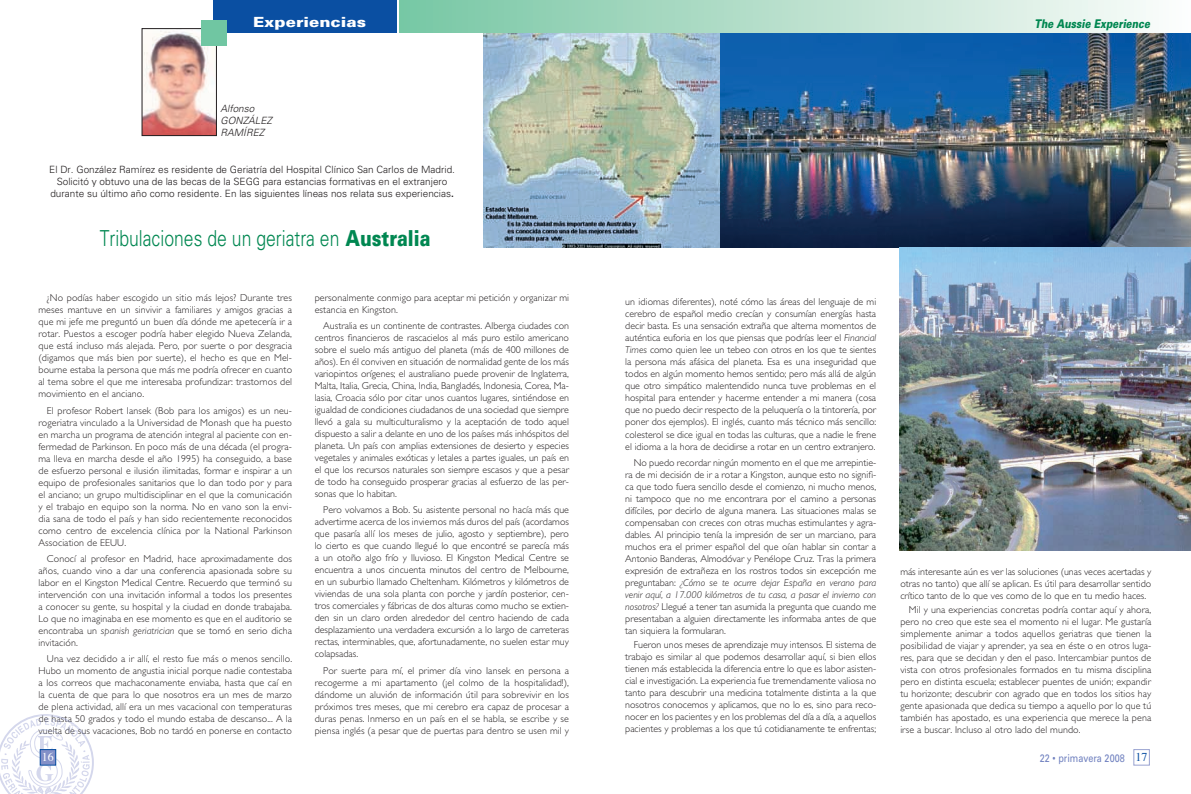
<style>
.page{position:relative;width:1191px;height:794px;background:#fff}
.page>*{position:absolute;margin:0;border:0;box-sizing:border-box;transform-origin:0 0}
.t1{font:300 22px "Univers";color:#008751;scale:.8 1}
.t2{font:900 14px "Univers";color:#fff;scale:1.2 1}
.t3{font:italic 900 12px "Univers";color:#008751;scale:.8 1}
.t4{font:12px "Times";color:#fff}
.t5{font:10.8px "Univers";color:#6f80bf;scale:.83 1}
.t6{font:300 10px/12px "Gill Sans";letter-spacing:.01em;color:#231f20;text-align:justify}
.t7{font:300 10px/12px "Univers";color:#231f20;text-align:center}
.t8{font:300 10px/12px "Gill Sans";letter-spacing:.01em;color:#3e3e48}
.t9{font:italic 300 10px/12px "Univers";color:#231f20}
.s1{font-weight:700}
.s2{font-weight:900}
.s3{font-style:italic}
.s4{font-family:"Times";font-size:12px;color:#0a4fa2}
</style>
<div class="page">
<img style="left:719px;top:32px;width:472px;height:215px">
<img style="left:484px;top:32px;width:235px;height:215px">
<img style="left:144px;top:31px;width:71px;height:103px">
<div style="left:142px;top:28px;width:75px;height:108px;border:1px solid #231f20"></div>
<div style="left:374px;top:0;width:817px;height:32px;background:linear-gradient(to right,#73c4a0,#fcfcfa)"></div>
<div style="left:213px;top:0;width:184px;height:32px;background:#0a4fa2"></div>
<hr style="left:397px;top:0;width:2px;height:34px;background:#fff">
<div style="left:201px;top:20px;width:26px;height:25px;background:#70c6a2"></div>
<img style="left:899px;top:248px;width:292px;height:303px">
<svg style="left:0;top:714px;width:94px;height:80px"></svg>
<div style="left:1133px;top:749px;width:16px;height:16px;border:1px solid #99a3d1"></div>
<div style="left:40px;top:749px;width:16px;height:16px;background:#8390c8"></div>
<div style="left:40px;top:749px;width:16px;height:16px;border:1px solid #0a4fa2"></div>
<h2 class="t2" style="left:253px;top:14px;width:96px">Experiencias</h2>
<p class="t3" style="left:1034px;top:16px;width:146px">The Aussie Experience</p>
<p class="t9" style="left:220px;top:102px;width:53px">Alfonso<br>GONZÁLEZ<br>RAMÍREZ</p>
<p class="t7" style="left:49px;top:163px;width:407px">El Dr. González Ramírez es residente de Geriatría del Hospital Clínico San Carlos de Madrid.<br>Solicitó y obtuvo una de las becas de la SEGG para estancias formativas en el extranjero durante su último año como residente. En las siguientes líneas nos relata sus experiencias<span class="s1">.</span></p>
<h1 class="t1" style="left:100px;top:224px;width:415px">Tribulaciones de un geriatra en <span class="s2">Australia</span></h1>
<p class="t6" style="left:315px;top:291px;width:256px">personalmente conmigo para aceptar mi petición y organizar mi estancia en Kingston.</p>
<p class="t6" style="left:315px;top:319px;width:256px;text-indent:9px">Australia es un continente de contrastes. Alberga ciudades con centros financieros de rascacielos al más puro estilo americano sobre el suelo más antiguo del planeta (más de 400 millones de años). En él conviven en situación de normalidad gente de los más variopintos orígenes; el australiano puede provenir de Inglaterra, Malta, Italia, Grecia, China, India, Bangladés, Indonesia, Corea, Ma&shy;lasia, Croacia sólo por citar unos cuantos lugares, sintiéndose en igualdad de condiciones ciudadanos de una sociedad que siempre llevó a gala su multiculturalismo y la aceptación de todo aquel dispuesto a salir a delante en uno de los países más inhóspitos del planeta. Un país con amplias extensiones de desierto y especies vegetales y animales exóticas y letales a partes iguales, un país en el que los recursos naturales son siempre escasos y que a pesar de todo ha conseguido prosperar gracias al esfuerzo de las per&shy;sonas que lo habitan.</p>
<p class="t6" style="left:315px;top:504px;width:256px;text-indent:9px">Pero volvamos a Bob. Su asistente personal no hacía más que advertirme acerca de los inviernos más duros del país (acordamos que pasaría allí los meses de julio, agosto y septiembre), pero lo cierto es que cuando llegué lo que encontré se parecía más a un otoño algo frío y lluvioso. El Kingston Medical Centre se encuentra a unos cincuenta minutos del centro de Melbourne, en un suburbio llamado Cheltenham. Kilómetros y kilómetros de viviendas de una sola planta con porche y jardín posterior, cen&shy;tros comerciales y fábricas de dos alturas como mucho se extien&shy;den sin un claro orden alrededor del centro haciendo de cada desplazamiento una verdadera excursión a lo largo de carreteras rectas, interminables, que, afortunadamente, no suelen estar muy colapsadas.</p>
<p class="t6" style="left:315px;top:664px;width:256px;text-indent:9px">Por suerte para mí, el primer día vino Iansek en persona a recogerme a mi apartamento (¡el colmo de la hospitalidad!), dándome un aluvión de información útil para sobrevivir en los próximos tres meses, que mi cerebro era capaz de procesar a duras penas. Inmerso en un país en el se habla, se escribe y se piensa inglés (a pesar que de puertas para dentro se usen mil y</p>
<p class="t6" style="left:38px;top:292px;width:255px;text-indent:9px">¿No podías haber escogido un sitio más lejos? Durante tres meses mantuve en un sinvivir a familiares y amigos gracias a que mi jefe me preguntó un buen día dónde me apetecería ir a rotar. Puestos a escoger podría haber elegido Nueva Zelanda, que está incluso más alejada. Pero, por suerte o por desgracia (digamos que más bien por suerte), el hecho es que en Mel&shy;bourne estaba la persona que más me podría ofrecer en cuanto al tema sobre el que me interesaba profundizar: trastornos del movimiento en el anciano.</p>
<p class="t6" style="left:38px;top:404px;width:255px;text-indent:9px">El profesor Robert Iansek (Bob para los amigos) es un neu&shy;rogeriatra vinculado a la Universidad de Monash que ha puesto en marcha un programa de atención integral al paciente con en&shy;fermedad de Parkinson. En poco más de una década (el progra&shy;ma lleva en marcha desde el año 1995) ha conseguido, a base de esfuerzo personal e ilusión ilimitadas, formar e inspirar a un equipo de profesionales sanitarios que lo dan todo por y para el anciano; un grupo multidisciplinar en el que la comunicación y el trabajo en equipo son la norma. No en vano son la envi&shy;dia sana de todo el país y han sido recientemente reconocidos como centro de excelencia clínica por la National Parkinson Association de EEUU.</p>
<p class="t6" style="left:38px;top:552px;width:255px;text-indent:9px">Conocí al profesor en Madrid, hace aproximadamente dos años, cuando vino a dar una conferencia apasionada sobre su labor en el Kingston Medical Centre. Recuerdo que terminó su intervención con una invitación informal a todos los presentes a conocer su gente, su hospital y la ciudad en donde trabajaba.<br>Lo que no imaginaba en ese momento es que en el auditorio se encontraba un <span class="s3">spanish geriatrician</span> que se tomó en serio dicha invitación.</p>
<p class="t6" style="left:38px;top:653px;width:255px;text-indent:9px">Una vez decidido a ir allí, el resto fue más o menos sencillo.<br>Hubo un momento de angustia inicial porque nadie contestaba a los correos que machaconamente enviaba, hasta que caí en la cuenta de que para lo que nosotros era un mes de marzo de plena actividad, allí era un mes vacacional con temperaturas</p>
<p class="t6" style="left:625px;top:296px;width:252px">un idiomas diferentes), noté cómo las áreas del lenguaje de mi cerebro de español medio crecían y consumían energías hasta decir basta. Es una sensación extraña que alterna momentos de auténtica euforia en los que piensas que podrías leer el <span class="s3">Financial Times</span> como quien lee un tebeo con otros en los que te sientes la persona más afásica del planeta. Esa es una inseguridad que todos en algún momento hemos sentido; pero más allá de algún que otro simpático malentendido nunca tuve problemas en el hospital para entender y hacerme entender a mi manera (cosa que no puedo decir respecto de la peluquería o la tintorería, por poner dos ejemplos). El inglés, cuanto más técnico más sencillo: colesterol se dice igual en todas las culturas, que a nadie le frene el idioma a la hora de decidirse a rotar en un centro extranjero.</p>
<p class="t6" style="left:625px;top:456px;width:252px;text-indent:9px">No puedo recordar ningún momento en el que me arrepintie&shy;ra de mi decisión de ir a rotar a Kingston, aunque esto no signifi&shy;ca que todo fuera sencillo desde el comienzo, ni mucho menos, ni tampoco que no me encontrara por el camino a personas difíciles, por decirlo de alguna manera. Las situaciones malas se compensaban con creces con otras muchas estimulantes y agra&shy;dables. Al principio tenía la impresión de ser un marciano, para muchos era el primer español del que oían hablar sin contar a Antonio Banderas, Almodóvar y Penélope Cruz. Tras la primera expresión de extrañeza en los rostros todos sin excepción me preguntaban: <span class="s3">¿Cómo se te ocurre dejar España en verano para venir aquí, a 17.000 kilómetros de tu casa, a pasar el invierno con nosotros?</span> Llegué a tener tan asumida la pregunta que cuando me presentaban a alguien directamente les informaba antes de que tan siquiera la formularan.</p>
<p class="t6" style="left:625px;top:639px;width:252px;text-indent:9px">Fueron unos meses de aprendizaje muy intensos. El sistema de trabajo es similar al que podemos desarrollar aquí, si bien ellos tienen más establecida la diferencia entre lo que es labor asisten&shy;cial e investigación. La experiencia fue tremendamente valiosa no tanto para descubrir una medicina totalmente distinta a la que nosotros conocemos y aplicamos, que no lo es, sino para reco&shy;nocer en los pacientes y en los problemas del día a día, a aquellos pacientes y problemas a los que tú cotidianamente te enfrentas;</p>
<p class="t6" style="left:900px;top:565px;width:252px">más interesante aún es ver las soluciones (unas veces acertadas y otras no tanto) que allí se aplican. Es útil para desarrollar sentido crítico tanto de lo que ves como de lo que en tu medio haces.</p>
<p class="t6" style="left:900px;top:604px;width:252px;text-indent:9px">Mil y una experiencias concretas podría contar aquí y ahora, pero no creo que este sea el momento ni el lugar. Me gustaría simplemente animar a todos aquellos geriatras que tienen la posibilidad de viajar y aprender, ya sea en éste o en otros luga&shy;res, para que se decidan y den el paso. Intercambiar puntos de vista con otros profesionales formados en tu misma disciplina pero en distinta escuela; establecer puentes de unión; expandir tu horizonte; descubrir con agrado que en todos los sitios hay gente apasionada que dedica su tiempo a aquello por lo que tú también has apostado, es una experiencia que merece la pena irse a buscar. Incluso al otro lado del mundo.</p>
<p class="t8" style="left:38px;top:713px;width:255px">de hasta 50 grados y todo el mundo estaba de descanso... A la vuelta de sus vacaciones, Bob no tardó en ponerse en contacto</p>
<p class="t4" style="left:42px;top:746px;width:13px">16</p>
<p class="t5" style="left:1039px;top:751px;width:131px">22 • primavera 2008 <span class="s4">17</span></p>
</div>
